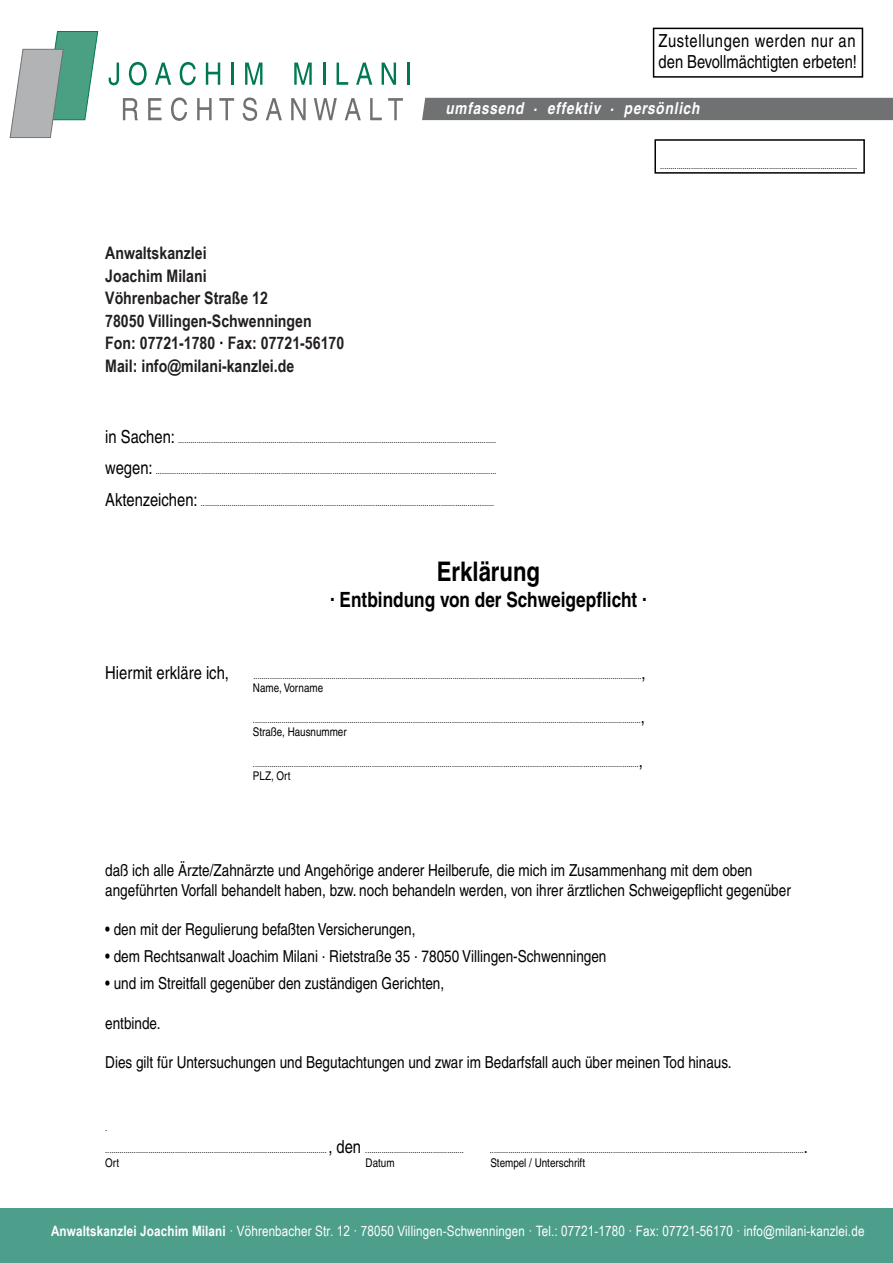
<style>
.page{position:relative;width:893px;height:1263px;background:#fff}
.page>*{position:absolute;margin:0;border:0;box-sizing:border-box;transform-origin:0 0}
.t1{font:700 condensed 27px "Helvetica";color:#000}
.t2{font:700 condensed 21px "Helvetica";color:#000}
.t3{font:700 condensed 18px/21.6px "Helvetica";color:#000}
.t4{font:condensed 18px/21px "Helvetica";color:#000}
.t5{font:700 17.25px/22.5px "Arial Narrow";color:#231f20}
.t6{font:condensed 16.5px/19.8px "Helvetica";color:#000}
.t7{font:italic 700 condensed 16.5px "Helvetica";letter-spacing:.05em;color:#fff}
.t8{font:condensed 15.75px "Helvetica";color:#fff}
.t9{font:14.25px "Arial Narrow";letter-spacing:.01em;color:#fff}
.t10{font:condensed 12px "Helvetica";color:#000}
.t11{font:condensed 9px "Helvetica";color:#000}
.s1{color:#000}
.s2{font-size:18px}
.s3{font-weight:700}
</style>
<div class="page">
<div style="left:0;top:1209px;width:893px;height:54px;background:#4d9f8c"></div>
<svg style="left:10px;top:31px;width:88px;height:107px"></svg>
<svg style="left:109px;top:63px;width:10px;height:22px"></svg>
<svg style="left:129px;top:62px;width:18px;height:23px"></svg>
<svg style="left:155px;top:63px;width:16px;height:22px"></svg>
<svg style="left:180px;top:62px;width:16px;height:23px"></svg>
<svg style="left:206px;top:63px;width:14px;height:22px"></svg>
<hr style="left:231px;top:63px;width:3px;height:22px;background:#007854">
<svg style="left:245px;top:63px;width:17px;height:22px"></svg>
<svg style="left:294px;top:63px;width:18px;height:22px"></svg>
<hr style="left:323px;top:63px;width:2px;height:22px;background:#007854">
<svg style="left:337px;top:63px;width:11px;height:22px"></svg>
<svg style="left:356px;top:63px;width:16px;height:22px"></svg>
<svg style="left:382px;top:63px;width:14px;height:22px"></svg>
<hr style="left:407px;top:63px;width:3px;height:22px;background:#007854">
<svg style="left:123px;top:98px;width:15px;height:22px"></svg>
<svg style="left:148px;top:98px;width:14px;height:22px"></svg>
<svg style="left:171px;top:97px;width:16px;height:24px"></svg>
<svg style="left:197px;top:98px;width:15px;height:22px"></svg>
<svg style="left:219px;top:98px;width:15px;height:22px"></svg>
<svg style="left:243px;top:97px;width:14px;height:24px"></svg>
<svg style="left:266px;top:98px;width:16px;height:22px"></svg>
<svg style="left:291px;top:98px;width:15px;height:22px"></svg>
<svg style="left:314px;top:98px;width:23px;height:22px"></svg>
<svg style="left:345px;top:98px;width:16px;height:22px"></svg>
<svg style="left:370px;top:98px;width:12px;height:22px"></svg>
<svg style="left:388px;top:98px;width:15px;height:22px"></svg>
<div style="left:422px;top:98px;width:471px;height:22px;background:#707173"></div>
<div style="left:653px;top:28px;width:210px;height:50px;border:2px solid #000"></div>
<div style="left:654px;top:139px;width:211px;height:35px;border:2px solid #000"></div>
<h3 class="t4" style="left:659px;top:30px;width:200px">Zustellungen werden nur an den Bevollmächtigten erbeten!</h3>
<h3 class="t7" style="left:445px;top:98px;width:255px">umfassend . effektiv . persönlich</h3>
<p class="t11" style="left:660px;top:161px;width:198px">................................................................................................</p>
<h3 class="t5" style="left:105px;top:241px;width:241px">Anwaltskanzlei<br>Joachim Milani<br>Vöhrenbacher Straße 12<br>78050 Villingen-Schwenningen<br>Fon: 07721-1780 <span class="s1">·</span> Fax: 07721-56170<br>Mail: info@milani-kanzlei.de</h3>
<h3 class="t3" style="left:105px;top:243px;width:241px">Anwaltskanzlei<br>Joachim Milani<br>Rietstraße 35<br>78050 Villingen-Schwenningen<br>Tel: 07721-1780 . Fax: 07721-56170<br>E-mail: info@kanzlei-milani.de</h3>
<p class="t11" style="left:105px;top:434px;width:393px"><span class="s2">in Sachen:</span> ...........................................................................................................................................................</p>
<p class="t11" style="left:105px;top:466px;width:393px"><span class="s2">wegen:</span> ......................................................................................................................................................................</p>
<p class="t11" style="left:105px;top:497px;width:391px"><span class="s2">Aktenzeichen:</span> ...............................................................................................................................................</p>
<h1 class="t1" style="left:437px;top:555px;width:105px">Erklärung</h1>
<h2 class="t2" style="left:330px;top:586px;width:318px">. Entbindung von der Schweigepflicht .</h2>
<h3 class="t4" style="left:105px;top:662px;width:125px">Hiermit erkläre ich,</h3>
<p class="t11" style="left:254px;top:670px;width:393px">.............................................................................................................................................................................................<span class="s2">,</span></p>
<h3 class="t10" style="left:253px;top:681px;width:72px">Name, Vorname</h3>
<p class="t11" style="left:253px;top:714px;width:393px">.............................................................................................................................................................................................<span class="s2">,</span></p>
<h3 class="t10" style="left:253px;top:725px;width:95px">Straße, Hausnummer</h3>
<p class="t11" style="left:253px;top:758px;width:391px">............................................................................................................................................................................................<span class="s2">,</span></p>
<h3 class="t10" style="left:253px;top:769px;width:39px">PLZ, Ort</h3>
<h3 class="t6" style="left:105px;top:860px;width:687px">daß ich alle Ärzte/Zahnärzte und Angehörige anderer Heilberufe, die mich im Zusammenhang mit dem oben angeführten Vorfall behandelt haben, bzw. noch behandeln werden, von ihrer ärztlichen Schweigepflicht gegenüber</h3>
<h3 class="t6" style="left:105px;top:919px;width:312px">• den mit der Regulierung befaßten Versicherungen,</h3>
<h3 class="t6" style="left:105px;top:946px;width:503px">• dem Rechtsanwalt Joachim Milani . Rietstraße 35 . 78050 Villingen-Schwenningen</h3>
<h3 class="t6" style="left:105px;top:973px;width:340px">• und im Streitfall gegenüber den zuständigen Gerichten,</h3>
<h3 class="t6" style="left:105px;top:1013px;width:57px">entbinde.</h3>
<h3 class="t6" style="left:105px;top:1053px;width:628px">Dies gilt für Untersuchungen und Begutachtungen und zwar im Bedarfsfall auch über meinen Tod hinaus.</h3>
<p class="t11" style="left:105px;top:1123px;width:4px">.</p>
<p class="t11" style="left:105px;top:1145px;width:360px">............................................................................................................ <span class="s2">, den</span> ................................................</p>
<p class="t11" style="left:490px;top:1145px;width:319px">.........................................................................................................................................................<span class="s2">.</span></p>
<h3 class="t10" style="left:105px;top:1156px;width:16px">Ort</h3>
<h3 class="t10" style="left:366px;top:1156px;width:30px">Datum</h3>
<h3 class="t10" style="left:490px;top:1156px;width:96px">Stempel / Unterschrift</h3>
<h3 class="t8" style="left:10px;top:1221px;width:860px">Anwaltskanzlei Joachim Milani . Riedstraße 35 . 78050 Villingen-Schwenningen . Tel.: 07721-1780 . Fax.: 07721-56170 . E-mail: info@kanzlei-milani.de</h3>
<h3 class="t9" style="left:51px;top:1221px;width:815px"><span class="s3">Anwaltskanzlei Joachim Milani</span> · Vöhrenbacher Str. 12 · 78050 Villingen-Schwenningen · Tel.: 07721-1780 · Fax: 07721-56170 · info@milani-kanzlei.de</h3>
</div>
